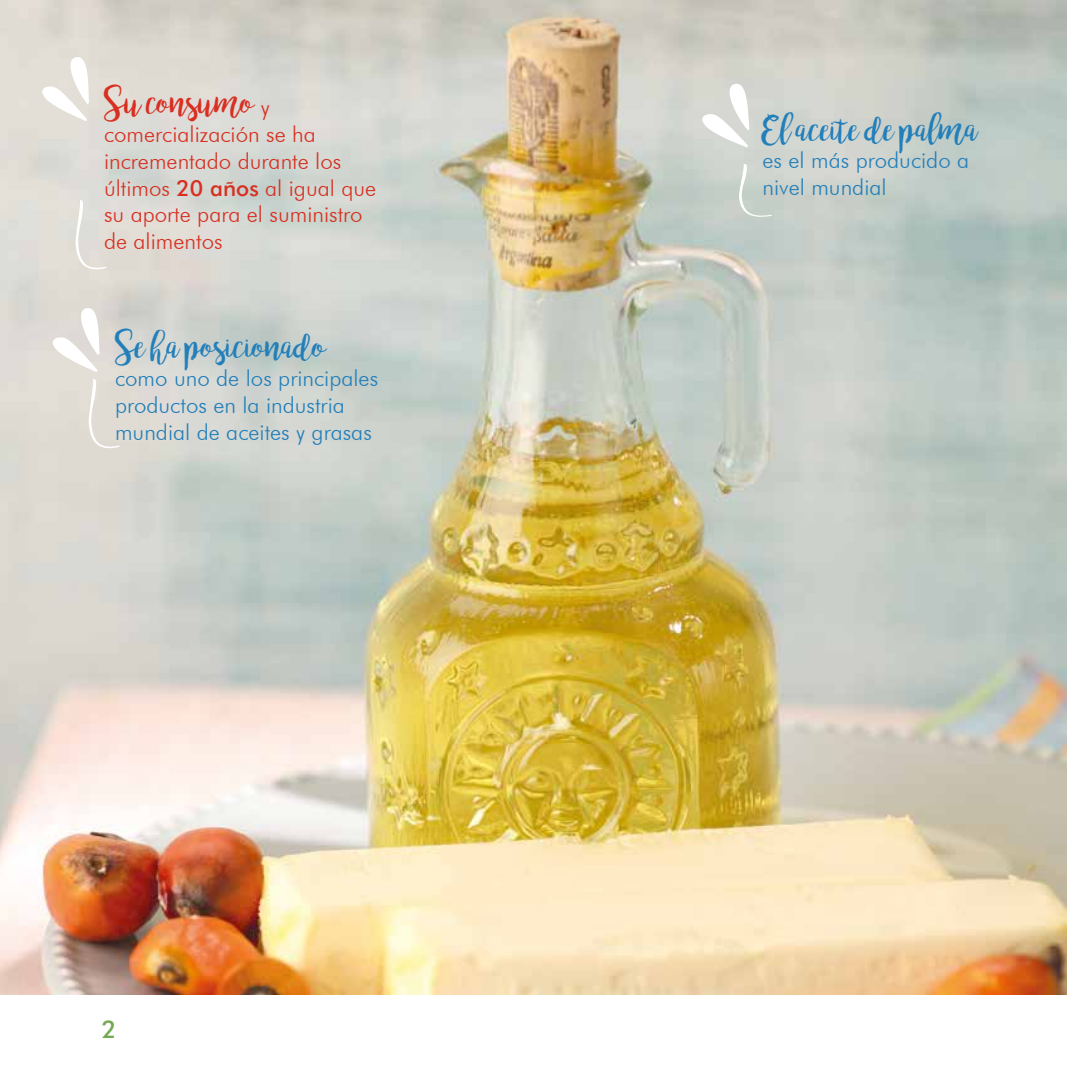
<style>
.page{position:relative;width:1067px;height:1067px;background:#fff}
.page>*{position:absolute;margin:0;border:0;box-sizing:border-box;transform-origin:0 0}
.t1{font:35.35px "bromello";color:#227fba}
.t2{font:35.35px "bromello";color:#d82f21}
.t3{font:500 24.5px "Futura BT";color:#73a950}
.t4{font:300 22.22px/26.8px "Futura BT";color:#d82f21}
.t5{font:300 22.22px/26.8px "Futura BT";color:#227fba}
.s1{font-family:"Futura BT";font-weight:300;font-size:22.22px}
.s2{font-weight:500}
</style>
<div class="page">
<img style="left:0;top:0;width:1067px;height:994px">
<svg style="left:88px;top:378px;width:32px;height:72px;background:#e2dfd6"></svg>
<svg style="left:52px;top:305px;width:48px;height:67px"></svg>
<svg style="left:75px;top:200px;width:32px;height:71px;background:#e2e0db"></svg>
<svg style="left:42px;top:54px;width:48px;height:67px"></svg>
<svg style="left:738px;top:163px;width:34px;height:55px;background:#cdd5ce"></svg>
<svg style="left:702px;top:80px;width:47px;height:68px"></svg>
<h1 class="t2" style="left:104px;top:81px;width:167px">Su consumo <span class="s1">y</span></h1>
<p class="t4" style="left:104px;top:121px;width:274px">comercialización se ha incrementado durante los últimos <span class="s2">20 años</span> al igual que su aporte para el suministro de alimentos</p>
<h1 class="t1" style="left:115px;top:325px;width:213px">Se ha posicionado</h1>
<p class="t5" style="left:115px;top:365px;width:265px">como uno de los principales productos en la industria mundial de aceites y grasas</p>
<p class="t3" style="left:102px;top:1014px;width:16px">2</p>
<h1 class="t1" style="left:762px;top:107px;width:217px">El aceite de palma</h1>
<p class="t5" style="left:762px;top:147px;width:208px">es el más producido a nivel mundial</p>
</div>
